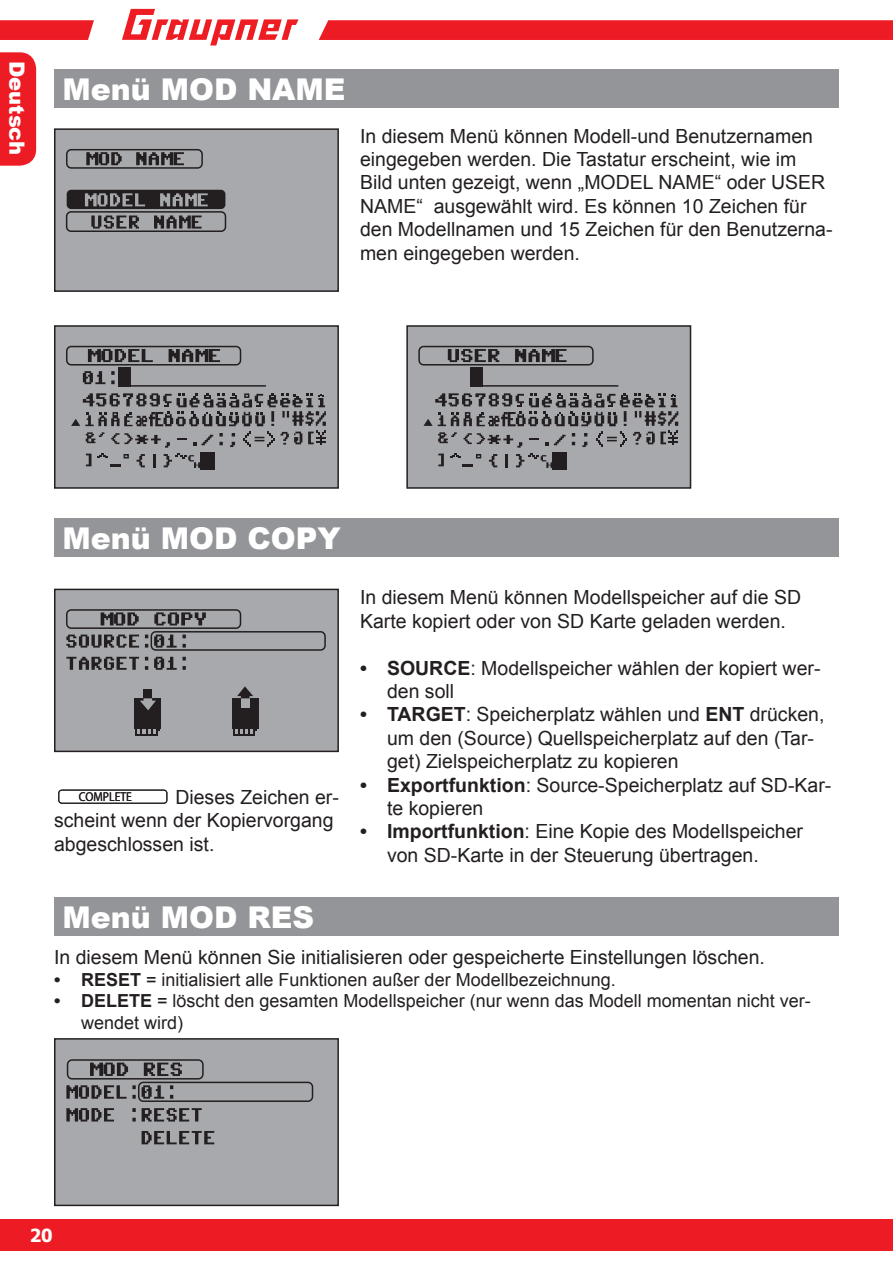
<style>
.page{position:relative;width:893px;height:1263px;background:#fff}
.page>*{position:absolute;margin:0;border:0;box-sizing:border-box;transform-origin:0 0}
.t1{font:900 30px "Arial";color:#fff}
.t2{font:900 21px "Arial";color:#fff}
.t3{font:19.5px/23.4px "Arial";color:#231f20}
.t4{font:18px/21.6px "Arial";color:#231f20}
.t5{font:700 18px "Tahoma";color:#fff}
.t6{font:12.9px "Myriad Pro";color:#231f20;scale:.9 1}
.s1{font-weight:700}
</style>
<div class="page">
<div style="left:0;top:52px;width:36px;height:114px;background:#ed1c24"></div>
<svg style="left:122px;top:9px;width:177px;height:36px"></svg>
<svg style="left:0;top:20px;width:94px;height:20px;background:#ed262d"></svg>
<div style="left:319px;top:20px;width:574px;height:20px;background:#ed1c24"></div>
<div style="left:0;top:1219px;width:893px;height:31px;background:#ed1c24"></div>
<div style="left:54px;top:70px;width:785px;height:38px;background:#939598"></div>
<div style="left:55px;top:129px;width:283px;height:162px;background:#a8a9ad"></div>
<div style="left:54px;top:128px;width:285px;height:164px;border:2px solid #231f20"></div>
<svg style="left:86px;top:152px;width:36px;height:13px"></svg>
<svg style="left:136px;top:152px;width:48px;height:13px"></svg>
<div style="left:66px;top:149px;width:137px;height:20px;border:2px solid #231f20;border-radius:5px"></div>
<div style="left:67px;top:190px;width:158px;height:19px;background:#231f20;border-radius:4px"></div>
<svg style="left:85px;top:193px;width:60px;height:13px"></svg>
<svg style="left:160px;top:193px;width:48px;height:13px"></svg>
<div style="left:66px;top:211px;width:160px;height:21px;border:2px solid #231f20;border-radius:5px"></div>
<svg style="left:91px;top:215px;width:48px;height:14px"></svg>
<svg style="left:154px;top:215px;width:48px;height:14px"></svg>
<div style="left:55px;top:326px;width:283px;height:162px;background:#a8a9ad"></div>
<div style="left:54px;top:325px;width:285px;height:164px;border:2px solid #231f20"></div>
<svg style="left:88px;top:349px;width:65px;height:13px"></svg>
<svg style="left:169px;top:349px;width:51px;height:13px"></svg>
<div style="left:66px;top:346px;width:175px;height:19px;border:2px solid #231f20;border-radius:5px"></div>
<div style="left:118px;top:367px;width:13px;height:20px;background:#231f20"></div>
<svg style="left:83px;top:371px;width:22px;height:13px"></svg>
<svg style="left:111px;top:371px;width:4px;height:13px"></svg>
<hr style="left:118px;top:385px;width:148px;height:2px;background:#231f20">
<div style="left:200px;top:452px;width:15px;height:18px;background:#231f20"></div>
<svg style="left:71px;top:393px;width:255px;height:75px"></svg>
<div style="left:407px;top:326px;width:283px;height:162px;background:#a8a9ad"></div>
<div style="left:406px;top:325px;width:285px;height:164px;border:2px solid #231f20"></div>
<svg style="left:448px;top:349px;width:51px;height:13px"></svg>
<svg style="left:515px;top:349px;width:51px;height:13px"></svg>
<div style="left:418px;top:346px;width:176px;height:19px;border:2px solid #231f20;border-radius:5px"></div>
<div style="left:471px;top:367px;width:12px;height:20px;background:#231f20"></div>
<hr style="left:471px;top:385px;width:147px;height:2px;background:#231f20">
<div style="left:552px;top:452px;width:15px;height:18px;background:#231f20"></div>
<svg style="left:423px;top:393px;width:255px;height:75px"></svg>
<div style="left:54px;top:518px;width:785px;height:38px;background:#939598"></div>
<div style="left:55px;top:589px;width:283px;height:162px;background:#a8a9ad"></div>
<div style="left:54px;top:589px;width:285px;height:163px;border:2px solid #231f20"></div>
<svg style="left:66px;top:609px;width:260px;height:42px"></svg>
<svg style="left:66px;top:657px;width:73px;height:13px"></svg>
<svg style="left:145px;top:666px;width:3px;height:4px"></svg>
<svg style="left:154px;top:657px;width:23px;height:13px"></svg>
<svg style="left:183px;top:666px;width:3px;height:4px"></svg>
<div style="left:135px;top:698px;width:26px;height:31px;background:#231f20"></div>
<svg style="left:135px;top:729px;width:24px;height:7px"></svg>
<hr style="left:136px;top:734px;width:21px;height:2px;background:#231f20">
<div style="left:144px;top:689px;width:8px;height:9px;background:#231f20"></div>
<svg style="left:140px;top:698px;width:16px;height:12px"></svg>
<div style="left:232px;top:698px;width:26px;height:31px;background:#231f20"></div>
<svg style="left:233px;top:729px;width:23px;height:7px"></svg>
<hr style="left:233px;top:734px;width:21px;height:2px;background:#231f20">
<div style="left:241px;top:698px;width:9px;height:9px;background:#a8a9ad"></div>
<svg style="left:237px;top:686px;width:16px;height:12px"></svg>
<div style="left:58px;top:789px;width:109px;height:15px;border:1px solid #231f20;border-radius:3px"></div>
<div style="left:54px;top:897px;width:785px;height:38px;background:#939598"></div>
<div style="left:55px;top:1039px;width:283px;height:166px;background:#a8a9ad"></div>
<div style="left:54px;top:1038px;width:285px;height:168px;border:2px solid #231f20"></div>
<svg style="left:90px;top:1062px;width:38px;height:14px"></svg>
<svg style="left:144px;top:1062px;width:38px;height:14px"></svg>
<div style="left:138px;top:1082px;width:175px;height:20px;border:2px solid #231f20;border-radius:5px"></div>
<svg style="left:66px;top:1085px;width:70px;height:14px"></svg>
<svg style="left:142px;top:1085px;width:22px;height:14px"></svg>
<svg style="left:170px;top:1085px;width:3px;height:4px"></svg>
<svg style="left:170px;top:1095px;width:3px;height:4px"></svg>
<svg style="left:66px;top:1108px;width:48px;height:13px"></svg>
<svg style="left:132px;top:1108px;width:4px;height:4px"></svg>
<svg style="left:132px;top:1118px;width:4px;height:3px"></svg>
<svg style="left:142px;top:1108px;width:60px;height:13px"></svg>
<svg style="left:142px;top:1131px;width:72px;height:13px"></svg>
<div style="left:67px;top:1059px;width:137px;height:20px;border:2px solid #231f20;border-radius:5px"></div>
<p class="t2" style="left:32px;top:61px;width:96px;rotate:90deg">Deutsch</p>
<h1 class="t1" style="left:63px;top:68px;width:285px">Menü MOD NAME</h1>
<p class="t3" style="left:360px;top:124px;width:474px">In diesem Menü können Modell-und Benutzernamen eingegeben werden. Die Tastatur erscheint, wie im Bild unten gezeigt, wenn „MODEL NAME“ oder USER NAME“ ausgewählt wird. Es können 10 Zeichen für den Modellnamen und 15 Zeichen für den Benutzerna&shy;men eingegeben werden.</p>
<h1 class="t1" style="left:63px;top:516px;width:280px">Menü MOD COPY</h1>
<p class="t3" style="left:54px;top:785px;width:286px;text-indent:121px">Dieses Zeichen er&shy;scheint wenn der Kopiervorgang abgeschlossen ist.</p>
<p class="t6" style="left:79px;top:789px;width:61px">COMPLETE</p>
<p class="t3" style="left:360px;top:586px;width:443px">In diesem Menü können Modellspeicher auf die SD<br>Karte kopiert oder von SD Karte geladen werden.</p>
<p class="t3" style="left:387px;top:656px;width:435px;text-indent:-27px"><span class="s1">• SOURCE</span>: Modellspeicher wählen der kopiert wer&shy;den soll</p>
<p class="t3" style="left:387px;top:703px;width:439px;text-indent:-27px"><span class="s1">• TARGET</span>: Speicherplatz wählen und <span class="s1">ENT</span> drücken, um den (Source) Quellspeicherplatz auf den (Tar&shy;get) Zielspeicherplatz zu kopieren</p>
<p class="t3" style="left:387px;top:773px;width:446px;text-indent:-27px"><span class="s1">• Exportfunktion</span>: Source-Speicherplatz auf SD-Kar&shy;te kopieren</p>
<p class="t3" style="left:387px;top:820px;width:418px;text-indent:-27px"><span class="s1">• Importfunktion</span>: Eine Kopie des Modellspeicher von SD-Karte in der Steuerung übertragen.</p>
<h1 class="t1" style="left:63px;top:895px;width:253px">Menü MOD RES</h1>
<p class="t3" style="left:54px;top:946px;width:712px">In diesem Menü können Sie initialisieren oder gespeicherte Einstellungen löschen.</p>
<p class="t4" style="left:54px;top:969px;width:563px"><span class="s1">• RESET</span> = initialisiert alle Funktionen außer der Modellbezeichnung.</p>
<p class="t4" style="left:81px;top:990px;width:731px;text-indent:-27px"><span class="s1">• DELETE</span> = löscht den gesamten Modellspeicher (nur wenn das Modell momentan nicht ver&shy;wendet wird)</p>
<p class="t5" style="left:30px;top:1222px;width:24px">20</p>
</div>
